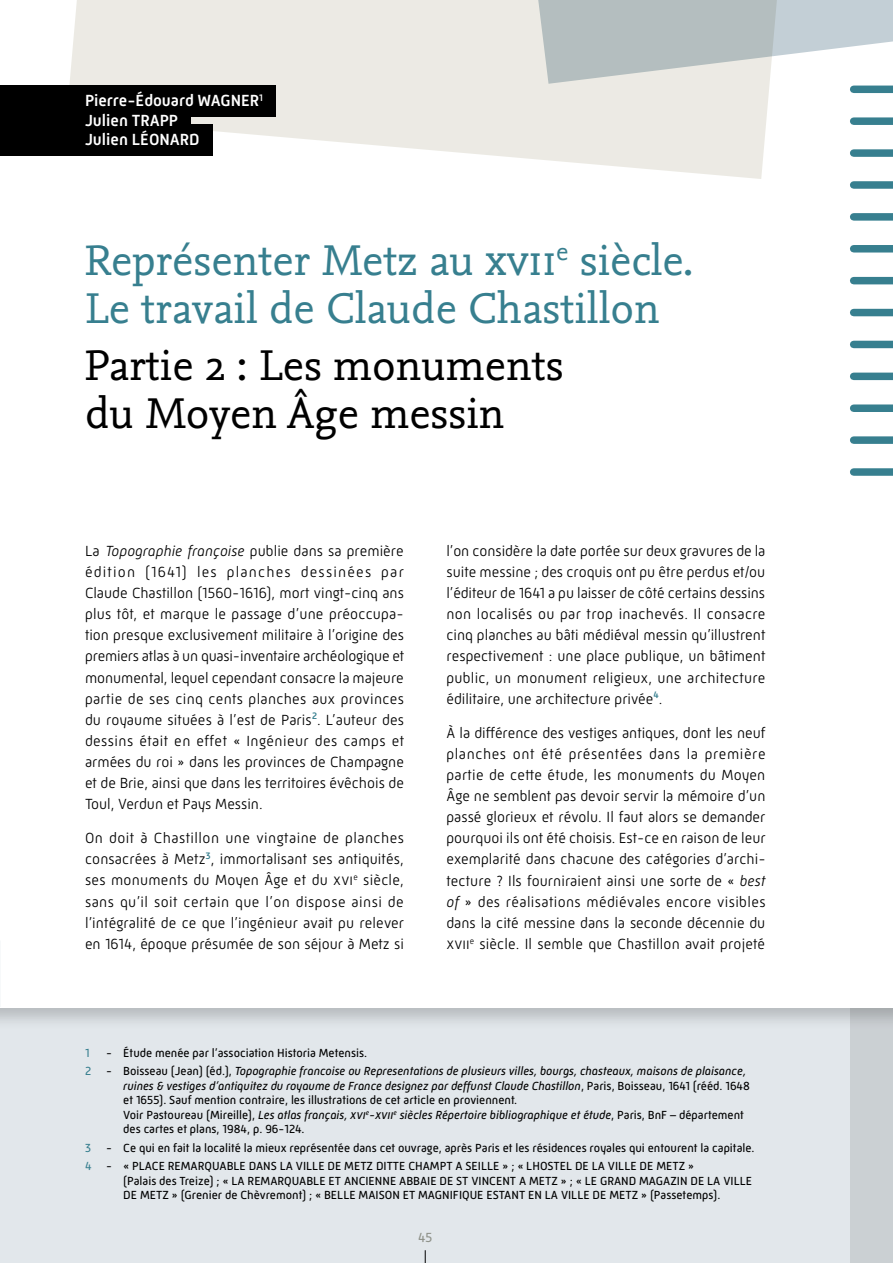
<style>
.page{position:relative;width:893px;height:1263px;background:#fff}
.page>*{position:absolute;margin:0;border:0;box-sizing:border-box;transform-origin:0 0}
.t1{font:45px/48px "Nexus Mix Pro";color:#377f8f}
.t2{font:45px/48px "Nexus Mix Pro";color:#000}
.t3{font:500 16.5px/19.5px "Mic 32 New";color:#fff}
.t4{font:300 15px/21.1px "Mic 32 New";color:#000;text-align:justify}
.t5{font:13.5px "Mic 32 New";color:#8e9189}
.t6{font:12px/14.4px "Mic 32 New";color:#000}
.t7{font:italic 12px/18.6px "Mic 32 New";color:#000}
.t8{font:12px "Mic 32 New";color:#377f8f}
.s1{font-style:italic}
.s2{font-style:normal}
.s3{font-style:normal;color:#377f8f}
.s4{color:#377f8f}
</style>
<div class="page">
<svg style="left:780px;top:0;width:113px;height:56px;background:#cbd5db"></svg>
<svg style="left:67px;top:0;width:713px;height:179px;fill:#eceae4"></svg>
<div style="left:0;top:1008px;width:893px;height:255px;background:#e2e7eb"></div>
<div style="left:0;top:1008px;width:893px;height:22px;background:#000;opacity:.2"></div>
<div style="left:850px;top:1008px;width:43px;height:255px;background:#cbd0d3"></div>
<div style="left:854px;top:86px;width:39px;height:7px;background:#377f8f"></div>
<div style="left:854px;top:117px;width:39px;height:8px;background:#377f8f"></div>
<div style="left:854px;top:149px;width:39px;height:8px;background:#377f8f"></div>
<div style="left:854px;top:181px;width:39px;height:8px;background:#377f8f"></div>
<div style="left:854px;top:213px;width:39px;height:8px;background:#377f8f"></div>
<div style="left:854px;top:245px;width:39px;height:7px;background:#377f8f"></div>
<div style="left:854px;top:277px;width:39px;height:7px;background:#377f8f"></div>
<div style="left:854px;top:309px;width:39px;height:7px;background:#377f8f"></div>
<div style="left:854px;top:341px;width:39px;height:7px;background:#377f8f"></div>
<div style="left:854px;top:373px;width:39px;height:7px;background:#377f8f"></div>
<div style="left:854px;top:404px;width:39px;height:8px;background:#377f8f"></div>
<div style="left:854px;top:436px;width:39px;height:8px;background:#377f8f"></div>
<div style="left:854px;top:468px;width:39px;height:8px;background:#377f8f"></div>
<div style="left:0;top:85px;width:276px;height:31px;background:#000"></div>
<div style="left:0;top:105px;width:191px;height:31px;background:#000"></div>
<div style="left:0;top:124px;width:212px;height:31px;background:#000"></div>
<svg style="left:425px;top:1250px;width:1px;height:13px"></svg>
<p class="t3" style="left:85px;top:91px;width:179px">Pierre-Édouard WAGNER<sup>1<br></sup>Julien TRAPP<br>Julien LÉONARD</p>
<h1 class="t1" style="left:85px;top:234px;width:610px">Représenter Metz au xvii<sup>e</sup> siècle.<br>Le travail de Claude Chastillon</h1>
<h1 class="t2" style="left:85px;top:339px;width:480px">Partie 2 : Les monuments du Moyen Âge messin</h1>
<p class="t4" style="left:85px;top:540px;width:321px">La <span class="s1">Topographie françoise</span> publie dans sa première édition (1641) les planches dessinées par Claude Chastillon (1560-1616), mort vingt-cinq ans plus tôt, et marque le passage d’une préoccupa&shy;tion presque exclusivement militaire à l’origine des premiers atlas à un quasi-inventaire archéologique et monumental, lequel cependant consacre la majeure partie de ses cinq cents planches aux provinces du royaume situées à l’est de Paris<sup>2</sup>. L’auteur des dessins était en effet « Ingénieur des camps et armées du roi » dans les provinces de Champagne et de Brie, ainsi que dans les territoires évêchois de Toul, Verdun et Pays Messin.</p>
<p class="t4" style="left:85px;top:827px;width:321px">On doit à Chastillon une vingtaine de planches consacrées à Metz<sup>3</sup>, immortalisant ses antiquités, ses monuments du Moyen Âge et du xvi<sup>e</sup> siècle, sans qu’il soit certain que l’on dispose ainsi de l’intégralité de ce que l’ingénieur avait pu relever en 1614, époque présumée de son séjour à Metz si</p>
<p class="t4" style="left:446px;top:540px;width:320px">l’on considère la date portée sur deux gravures de la suite messine ; des croquis ont pu être perdus et/ou l’éditeur de 1641 a pu laisser de côté certains dessins non localisés ou par trop inachevés. Il consacre cinq planches au bâti médiéval messin qu’illustrent respectivement : une place publique, un bâtiment public, un monument religieux, une architecture édilitaire, une architecture privée<sup>4</sup>.</p>
<p class="t4" style="left:446px;top:722px;width:321px">À la différence des vestiges antiques, dont les neuf planches ont été présentées dans la première partie de cette étude, les monuments du Moyen Âge ne semblent pas devoir servir la mémoire d’un passé glorieux et révolu. Il faut alors se demander pourquoi ils ont été choisis. Est-ce en raison de leur exemplarité dans chacune des catégories d’archi&shy;tecture ? Ils fourniraient ainsi une sorte de « <span class="s1">best of</span> » des réalisations médiévales encore visibles dans la cité messine dans la seconde décennie du xvii<sup>e</sup> siècle. Il semble que Chastillon avait projeté</p>
<p class="t7" style="left:85px;top:1043px;width:663px;text-indent:21px"><span class="s2">- Étude menée par l’association Historia Metensis.<br></span><span class="s3">2</span> <span class="s2">- Boisseau (Jean) (éd.),</span> Topographie francoise ou Representations de plusieurs villes, bourgs, chasteaux, maisons de plaisance,</p>
<p class="t6" style="left:123px;top:1078px;width:628px"><span class="s1">ruines &amp; vestiges d’antiquitez du royaume de France designez par deffunst Claude Chastillon</span>, Paris, Boisseau, 1641 (rééd. 1648 et 1655). Sauf mention contraire, les illustrations de cet article en proviennent.<br>Voir Pastoureau (Mireille), <span class="s1">Les atlas français, xvi</span><sup>e</sup><span class="s1">-xvii</span><sup>e</sup> <span class="s1">siècles Répertoire bibliographique et étude</span>, Paris, BnF – département des cartes et plans, 1984, p. 96-124.</p>
<p class="t8" style="left:85px;top:1141px;width:8px">3</p>
<p class="t8" style="left:85px;top:1046px;width:6px">1</p>
<p class="t6" style="left:85px;top:1138px;width:671px;line-height:18.6px;text-indent:21px">- Ce qui en fait la localité la mieux représentée dans cet ouvrage, après Paris et les résidences royales qui entourent la capitale.<br><span class="s4">4</span> - « PLACE REMARQUABLE DANS LA VILLE DE METZ DITTE CHAMPT A SEILLE » ; « LHOSTEL DE LA VILLE DE METZ »</p>
<p class="t6" style="left:123px;top:1173px;width:630px">(Palais des Treize) ; « LA REMARQUABLE ET ANCIENNE ABBAIE DE ST VINCENT A METZ » ; « LE GRAND MAGAZIN DE LA VILLE<br>DE METZ » (Grenier de Chèvremont) ; « BELLE MAISON ET MAGNIFIQUE ESTANT EN LA VILLE DE METZ » (Passetemps).</p>
<p class="t5" style="left:418px;top:1229px;width:16px">45</p>
</div>
